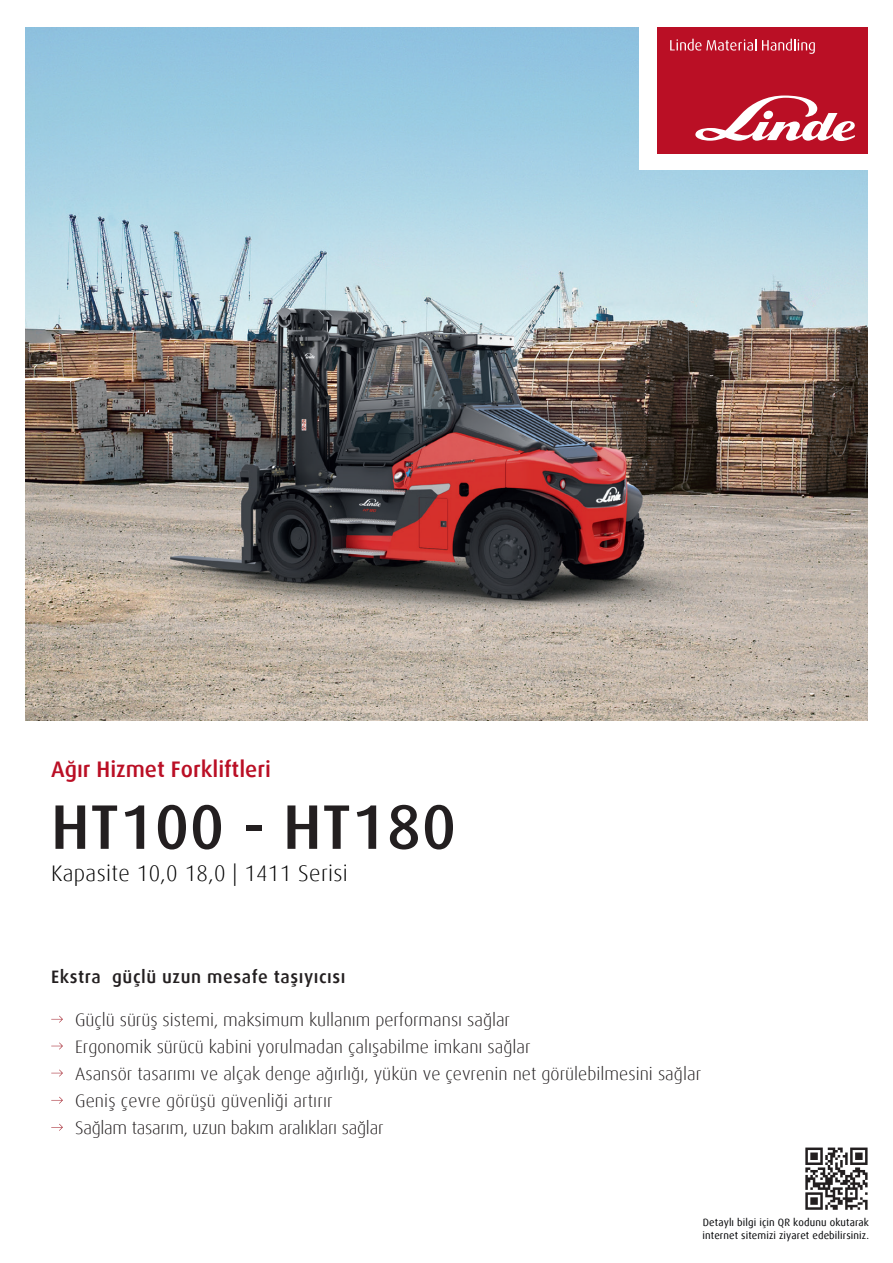
<style>
.page{position:relative;width:893px;height:1263px;background:#fff}
.page>*{position:absolute;margin:0;border:0;box-sizing:border-box;transform-origin:0 0}
.t1{font:500 63px "Dax Offc Pro";letter-spacing:.01em;color:#231f20}
.t2{font:300 22.5px "Dax Offc Pro";letter-spacing:.015em;color:#000001}
.t3{font:500 22.5px "Dax Offc Pro";color:#ba0f25}
.t4{font:300 18px/27px "Dax Offc Pro";color:#231f20}
.t5{font:500 18px "Dax Offc Pro";letter-spacing:.03em;color:#231f20}
.t6{font:10.5px/12.6px "Dax Offc Pro";letter-spacing:.01em;color:#040507}
</style>
<div class="page">
<img style="left:26px;top:27px;width:841px;height:693px">
<div style="left:640px;top:1px;width:253px;height:169px;background:#fff"></div>
<div style="left:657px;top:27px;width:210px;height:126px;background:#ba0f25"></div>
<svg style="left:695px;top:96px;width:160px;height:45px"></svg>
<svg style="left:670px;top:39px;width:86px;height:12px"></svg>
<svg style="left:762px;top:39px;width:53px;height:15px"></svg>
<svg style="left:805px;top:1147px;width:63px;height:63px"></svg>
<svg style="left:51px;top:1016px;width:12px;height:7px"></svg>
<svg style="left:51px;top:1042px;width:12px;height:7px"></svg>
<svg style="left:51px;top:1069px;width:12px;height:7px"></svg>
<svg style="left:51px;top:1097px;width:12px;height:7px"></svg>
<svg style="left:51px;top:1124px;width:12px;height:7px"></svg>
<p class="t3" style="left:51px;top:755px;width:221px">Ağır Hizmet Forkliftleri</p>
<h1 class="t1" style="left:51px;top:786px;width:407px">HT100 - HT180</h1>
<p class="t2" style="left:51px;top:858px;width:298px">Kapasite 10,0 18,0 | 1411 Serisi</p>
<p class="t5" style="left:51px;top:965px;width:296px">Ekstra güçlü uzun mesafe taşıyıcısı</p>
<p class="t4" style="left:75px;top:1006px;width:628px">Güçlü sürüş sistemi, maksimum kullanım performansı sağlar<br>Ergonomik sürücü kabini yorulmadan çalışabilme imkanı sağlar<br>Asansör tasarımı ve alçak denge ağırlığı, yükün ve çevrenin net görülebilmesini sağlar Geniş çevre görüşü güvenliği artırır<br>Sağlam tasarım, uzun bakım aralıkları sağlar</p>
<p class="t6" style="left:702px;top:1216px;width:168px">Detaylı bilgi için QR kodunu okutarak internet sitemizi ziyaret edebilirsiniz.</p>
</div>
